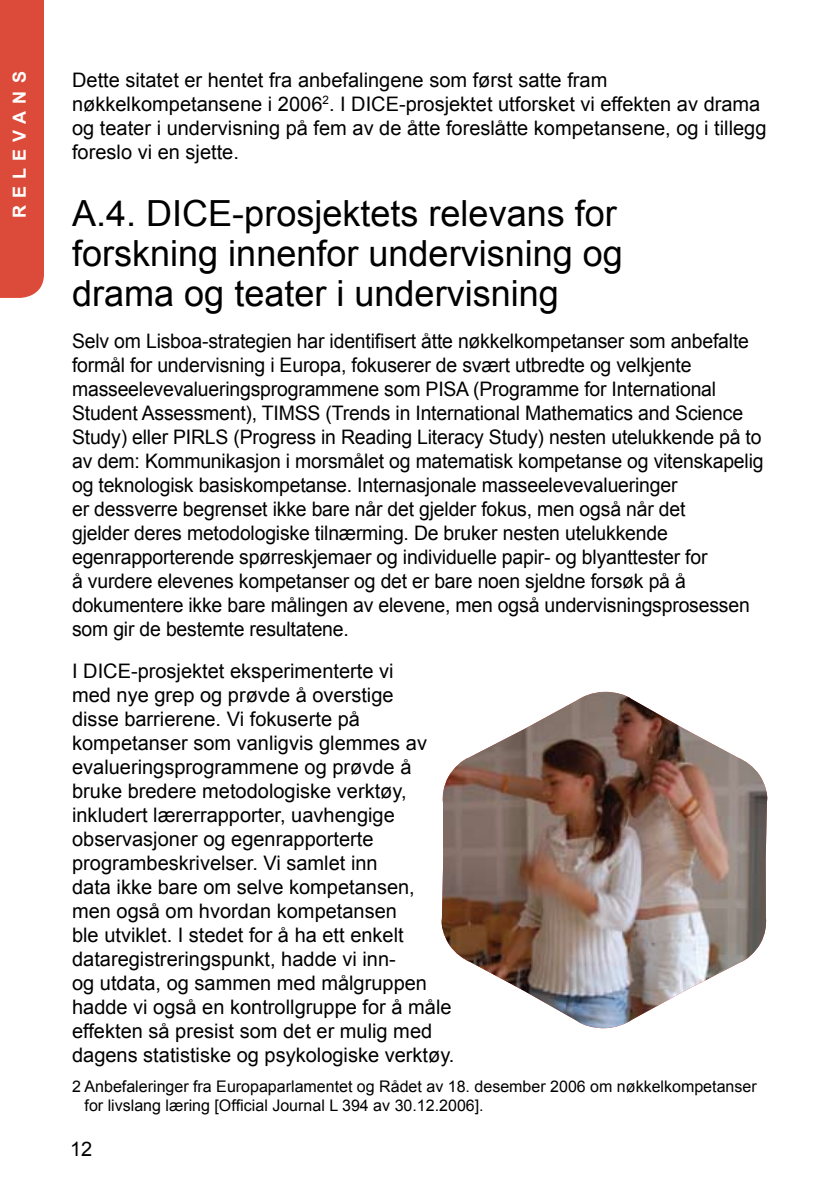
<style>
.page{position:relative;width:840px;height:1191px;background:#fff}
.page>*{position:absolute;margin:0;border:0;box-sizing:border-box;transform-origin:0 0}
.t1{font:36px/40px "Arial";color:#000}
.t2{font:20px/24px "Arial";letter-spacing:-.01em;color:#000}
.t3{font:700 18px "Arial";color:#fff}
.t4{font:16px/19.2px "Arial";color:#000}
</style>
<div class="page">
<div style="left:0;top:0;width:44px;height:298px;background:#dc4b39"></div>
<img style="left:441px;top:692px;width:326px;height:336px">
<p class="t3" style="left:8px;top:218px;width:149px;rotate:-90deg">Releva ns</p>
<p class="t2" style="left:72px;top:68px;width:695px">Dette sitatet er hentet fra anbefalingene som først satte fram nøkkelkompetansene i 2006<sup>2</sup>. I DICE-prosjektet utforsket vi effekten av drama og teater i undervisning på fem av de åtte foreslåtte kompetansene, og i tillegg foreslo vi en sjette.</p>
<h1 class="t1" style="left:72px;top:193px;width:552px">A.4. DICE-prosjektets relevans for forskning innenfor undervisning og drama og teater i undervisning</h1>
<p class="t2" style="left:72px;top:329px;width:692px">Selv om Lisboa-strategien har identifisert åtte nøkkelkompetanser som anbefalte formål for undervisning i Europa, fokuserer de svært utbredte og velkjente masseelevevalueringsprogrammene som PISA (Programme for International Student Assessment), TIMSS (Trends in International Mathematics and Science Study) eller PIRLS (Progress in Reading Literacy Study) nesten utelukkende på to av dem: Kommunikasjon i morsmålet og matematisk kompetanse og vitenskapelig og teknologisk basiskompetanse. Internasjonale masseelevevalueringer<br>er dessverre begrenset ikke bare når det gjelder fokus, men også når det<br>gjelder deres metodologiske tilnærming. De bruker nesten utelukkende egenrapporterende spørreskjemaer og individuelle papir- og blyanttester for<br>å vurdere elevenes kompetanser og det er bare noen sjeldne forsøk på å dokumentere ikke bare målingen av elevene, men også undervisningsprosessen som gir de bestemte resultatene.</p>
<p class="t2" style="left:72px;top:659px;width:384px">I DICE-prosjektet eksperimenterte vi<br>med nye grep og prøvde å overstige<br>disse barrierene. Vi fokuserte på kompetanser som vanligvis glemmes av evalueringsprogrammene og prøvde å bruke bredere metodologiske verktøy, inkludert lærerrapporter, uavhengige observasjoner og egenrapporterte programbeskrivelser. Vi samlet inn<br>data ikke bare om selve kompetansen, men også om hvordan kompetansen<br>ble utviklet. I stedet for å ha ett enkelt dataregistreringspunkt, hadde vi inn-<br>og utdata, og sammen med målgruppen hadde vi også en kontrollgruppe for å måle effekten så presist som det er mulig med dagens statistiske og psykologiske verktøy.</p>
<p class="t4" style="left:84px;top:1077px;width:673px;text-indent:-12px">2 Anbefaleringer fra Europaparlamentet og Rådet av 18. desember 2006 om nøkkelkompetanser for livslang læring [Official Journal L 394 av 30.12.2006].</p>
<p class="t2" style="left:70px;top:1137px;width:24px">12</p>
</div>
